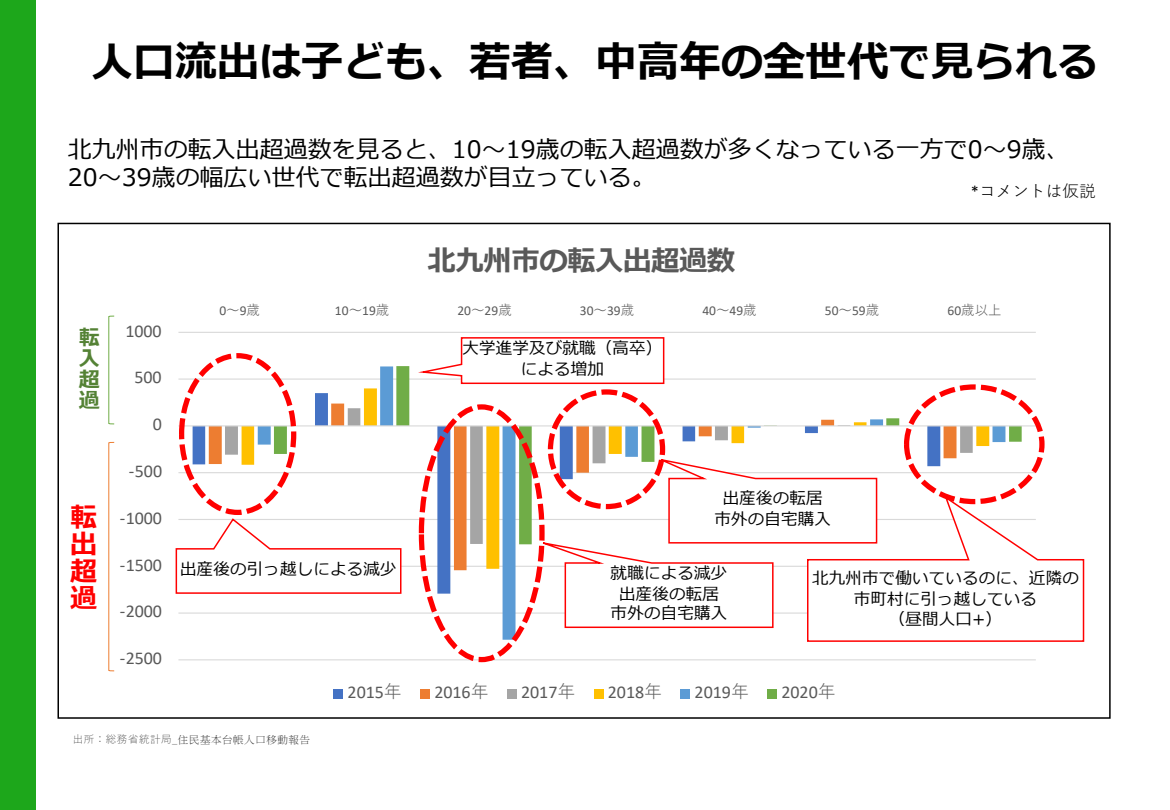
<style>
.page{position:relative;width:1170px;height:810px;background:#fff}
.page>*{position:absolute;margin:0;border:0;box-sizing:border-box;transform-origin:0 0}
.t1{font:700 42px "Meiryo";color:#000}
.t2{font:700 28.5px "Meiryo";color:#595959}
.t3{font:700 27px/27px "Meiryo";color:#f00;text-align:justify}
.t4{font:24px/28.5px "Meiryo";color:#000}
.t5{font:700 21px/21px "Meiryo";color:#548235;text-align:justify}
.t6{font:18px "Calibri";color:#595959}
.t7{font:16.5px/20.9px "Meiryo";letter-spacing:.01em;color:#000;text-align:center}
.t8{font:16.5px "Yu Gothic";color:#000}
.t9{font:13.5px "Calibri";color:#595959}
.t10{font:13.5px "Yu Gothic";color:#595959}
.t11{font:10.5px "P Ming Li U";color:#333}
.s1{font-family:"Calibri"}
.s2{font-family:"Yu Gothic"}
.s3{font-family:"Yu Gothic";font-weight:300}
</style>
<div class="page">
<hr style="left:178px;top:659px;width:858px;height:1px;background:#d9d9d9">
<hr style="left:178px;top:613px;width:858px;height:1px;background:#d9d9d9">
<hr style="left:178px;top:472px;width:858px;height:1px;background:#d9d9d9">
<hr style="left:178px;top:379px;width:858px;height:1px;background:#d9d9d9">
<hr style="left:178px;top:332px;width:858px;height:1px;background:#d9d9d9">
<svg style="left:258px;top:366px;width:267px;height:274px"></svg>
<svg style="left:274px;top:366px;width:748px;height:178px"></svg>
<hr style="left:178px;top:425px;width:858px;height:1px;background:#d9d9d9">
<div style="left:333px;top:689px;width:10px;height:10px;background:#4472c4"></div>
<div style="left:420px;top:689px;width:10px;height:10px;background:#ed7d31"></div>
<div style="left:507px;top:689px;width:10px;height:10px;background:#a5a5a5"></div>
<div style="left:594px;top:689px;width:10px;height:10px;background:#ffc000"></div>
<div style="left:680px;top:689px;width:10px;height:10px;background:#5b9bd5"></div>
<div style="left:767px;top:689px;width:10px;height:10px;background:#70ad47"></div>
<svg style="left:413px;top:337px;width:252px;height:48px"></svg>
<svg style="left:525px;top:456px;width:353px;height:173px"></svg>
<svg style="left:806px;top:494px;width:279px;height:148px"></svg>
<svg style="left:108px;top:315px;width:7px;height:110px"></svg>
<svg style="left:108px;top:442px;width:7px;height:230px"></svg>
<div style="left:179px;top:353px;width:117px;height:162px;border:5px dashed #f00;border-radius:50%"></div>
<div style="left:419px;top:404px;width:126px;height:258px;border:5px dashed #f00;border-radius:50%"></div>
<div style="left:548px;top:389px;width:117px;height:120px;border:5px dashed #f00;border-radius:50%"></div>
<div style="left:904px;top:384px;width:141px;height:120px;border:5px dashed #f00;border-radius:50%"></div>
<div style="left:0;top:0;width:35px;height:810px;background:#1da71b"></div>
<svg style="left:175px;top:517px;width:227px;height:78px"></svg>
<h1 class="t1" style="left:91px;top:33px;width:1010px">&amp;'83-CD1EFGEHIJ%.KL0MNO7</h1>
<h3 class="t4" style="left:68px;top:136px;width:1003px">./0123456789:;&lt;=*+&amp;*&gt;?234678@ABCDEF;GHI+&amp;&gt;?= #+&amp;J&gt;?2KLFMNI35678@OPDEF;Q</h3>
<p class="t8" style="left:971px;top:176px;width:126px"><span class="s1">!</span>!"#$%&amp;'</p>
<h2 class="t2" style="left:428px;top:240px;width:309px">!"#$%&amp;'()*+</h2>
<p class="t5" style="left:79px;top:328px;width:22px">! " # $</p>
<h3 class="t3" style="left:70px;top:505px;width:29px">! " # $</h3>
<p class="t6" style="left:125px;top:318px;width:38px">%$$$</p>
<p class="t6" style="left:134px;top:365px;width:29px">#$$</p>
<p class="t6" style="left:153px;top:412px;width:11px">$</p>
<p class="t6" style="left:129px;top:459px;width:35px">!#$$</p>
<p class="t6" style="left:120px;top:505px;width:44px">!%$$$</p>
<p class="t6" style="left:120px;top:552px;width:44px">!%#$$</p>
<p class="t6" style="left:120px;top:599px;width:44px">!"$$$</p>
<p class="t6" style="left:120px;top:646px;width:44px">!"#$$</p>
<p class="t9" style="left:219px;top:302px;width:42px">!<span class="s2">!</span>"<span class="s2">"</span></p>
<p class="t9" style="left:335px;top:302px;width:56px">#!<span class="s2">!</span>#"<span class="s2">"</span></p>
<p class="t9" style="left:457px;top:302px;width:56px">$!<span class="s2">!</span>$"<span class="s2">"</span></p>
<p class="t9" style="left:580px;top:302px;width:56px">%!<span class="s2">!</span>%"<span class="s2">"</span></p>
<p class="t9" style="left:702px;top:302px;width:56px">&amp;!<span class="s2">!</span>&amp;"<span class="s2">"</span></p>
<p class="t9" style="left:825px;top:302px;width:56px">'!<span class="s2">!</span>'"<span class="s2">"</span></p>
<p class="t10" style="left:948px;top:298px;width:56px"><span class="s1">(!</span>"#$</p>
<p class="t7" style="left:180px;top:559px;width:218px">3456KLMN,-.12</p>
<p class="t7" style="left:462px;top:339px;width:201px">!"#"$%&amp;'()*+ ,-./0</p>
<p class="t7" style="left:714px;top:489px;width:118px">345678<br>9:6;&lt;=&gt;</p>
<p class="t7" style="left:611px;top:564px;width:118px;line-height:20.1px">&amp;',-.12<br>345678<br>9:6;&lt;=&gt;</p>
<p class="t7" style="left:812px;top:568px;width:268px;line-height:21.3px">?@A9BCDED.6,FGH6<br>9IJ,KLMNED.</p>
<p class="t7" style="left:889px;top:609px;width:115px">(OPQRS+</p>
<p class="t6" style="left:348px;top:680px;width:56px">"$%#<span class="s2">!</span></p>
<p class="t6" style="left:434px;top:680px;width:56px">"$%&amp;<span class="s2">!</span></p>
<p class="t6" style="left:521px;top:680px;width:56px">"$%'<span class="s2">!</span></p>
<p class="t6" style="left:608px;top:680px;width:56px">"$%(<span class="s2">!</span></p>
<p class="t6" style="left:695px;top:680px;width:56px">"$%)<span class="s2">!</span></p>
<p class="t6" style="left:781px;top:680px;width:56px">"$"$<span class="s2">!</span></p>
<p class="t11" style="left:73px;top:734px;width:239px"><span class="s3">!"#$%&amp;'()*</span>!"#$%&amp;'()*+,</p>
</div>
